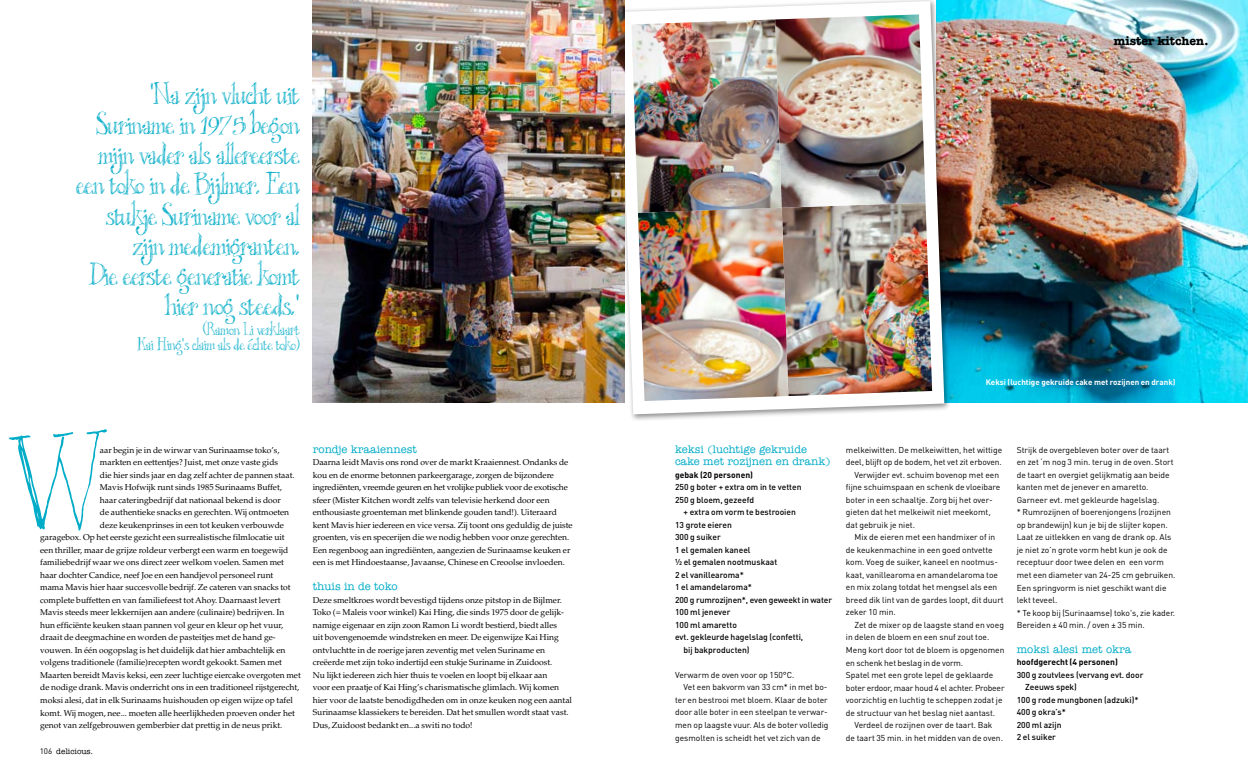
<style>
.page{position:relative;width:1248px;height:783px;background:#fff}
.page>*{position:absolute;margin:0;border:0;box-sizing:border-box;transform-origin:0 0}
.t1{font:110.4px "Blackout Serif Px";color:#00acc7}
.t2{font:26px/30px "Blackout Serif Px";letter-spacing:-.03em;color:#00acc7;text-align:right}
.t3{font:15px/15px "Blackout Serif Px";letter-spacing:-.03em;color:#00acc7;text-align:right}
.t4{font:700 12px "American Typewriter Std";color:#000}
.t5{font:500 11px/12.5px "American Typewriter Std";color:#00acc7}
.t6{font:8.5px/12.5px "Palatino LT Std";color:#000}
.t7{font:8.5px/12.5px "DINOT";color:#000}
.t8{font:500 8.5px/12.5px "DINOT";color:#000}
.t9{font:700 8.5px "DINOT";color:#000}
.t10{font:700 8px "DINOT";color:#fff}
.t11{font:500 8px "American Typewriter Std";color:#000}
.s1{font-family:"DINOT";font-weight:400}
</style>
<div class="page">
<img style="left:951px;top:0;width:296px;height:402px">
<div style="left:615px;top:0;width:336px;height:421px;background:#000;opacity:.45"></div>
<img style="left:619px;top:1px;width:325px;height:413px">
<img style="left:788px;top:203px;width:144px;height:193px">
<img style="left:638px;top:208px;width:150px;height:193px">
<img style="left:631px;top:19px;width:150px;height:194px">
<img style="left:775px;top:14px;width:150px;height:194px">
<img style="left:312px;top:0;width:312px;height:403px">
<h2 class="t2" style="left:76px;top:80px;width:226px">’Na zijn vlucht uit<br>Suriname in 1975 begon mijn vader als allereerste een toko in de Bijlmer. Een stukje Suriname voor al zijn medemigranten.<br>Die eerste generatie komt hier nog steeds.’</h2>
<h3 class="t3" style="left:137px;top:321px;width:164px">(Ramon Li verklaart<br>Kai Hing’s claim als de échte toko)</h3>
<h1 class="t1" style="left:18px;top:396px;width:94px">W</h1>
<p class="t6" style="left:100px;top:443px;width:181px">aar begin je in de wirwar van Surinaamse toko’s,</p>
<p class="t6" style="left:100px;top:456px;width:180px">markten en eettentjes? Juist, met onze vaste gids</p>
<p class="t6" style="left:100px;top:468px;width:196px">die hier sinds jaar en dag zelf achter de pannen staat.</p>
<p class="t6" style="left:100px;top:481px;width:183px">Mavis Hofwijk runt sinds 1985 Surinaams Buffet,</p>
<p class="t6" style="left:100px;top:493px;width:182px">haar cateringbedrijf dat nationaal bekend is door</p>
<p class="t6" style="left:100px;top:506px;width:191px">de authentieke snacks en gerechten. Wij ontmoeten</p>
<p class="t6" style="left:100px;top:518px;width:186px">deze keukenprinses in een tot keuken verbouwde</p>
<p class="t6" style="left:40px;top:531px;width:246px">garagebox. Op het eerste gezicht een surrealistische filmlocatie uit</p>
<p class="t6" style="left:40px;top:543px;width:250px">een thriller, maar de grijze roldeur verbergt een warm en toegewijd</p>
<p class="t6" style="left:40px;top:556px;width:245px">familiebedrijf waar we ons direct zeer welkom voelen. Samen met</p>
<p class="t6" style="left:40px;top:568px;width:235px">haar dochter Candice, neef Joe en een handjevol personeel runt</p>
<p class="t6" style="left:40px;top:581px;width:252px">mama Mavis hier haar succesvolle bedrijf. Ze cateren van snacks tot</p>
<p class="t6" style="left:40px;top:593px;width:242px">complete buffetten en van familiefeest tot Ahoy. Daarnaast levert</p>
<p class="t6" style="left:40px;top:606px;width:246px">Mavis steeds meer lekkernijen aan andere (culinaire) bedrijven. In</p>
<p class="t6" style="left:40px;top:618px;width:245px">hun efficiënte keuken staan pannen vol geur en kleur op het vuur,</p>
<p class="t6" style="left:40px;top:631px;width:237px">draait de deegmachine en worden de pasteitjes met de hand ge-</p>
<p class="t6" style="left:40px;top:643px;width:247px">vouwen. In één oogopslag is het duidelijk dat hier ambachtelijk en</p>
<p class="t6" style="left:40px;top:656px;width:243px">volgens traditionele (familie)recepten wordt gekookt. Samen met</p>
<p class="t6" style="left:40px;top:668px;width:262px">Maarten bereidt Mavis keksi, een zeer luchtige eiercake overgoten met</p>
<p class="t6" style="left:40px;top:681px;width:261px">de nodige drank. Mavis onderricht ons in een traditioneel rijstgerecht,</p>
<p class="t6" style="left:40px;top:693px;width:254px">moksi alesi, dat in elk Surinaams huishouden op eigen wijze op tafel</p>
<p class="t6" style="left:40px;top:706px;width:256px">komt. Wij mogen, nee... moeten alle heerlijkheden proeven onder het</p>
<p class="t6" style="left:40px;top:718px;width:244px">genot van zelfgebrouwen gemberbier dat prettig in de neus prikt.</p>
<p class="t11" style="left:40px;top:746px;width:55px"><span class="s1">106</span> delicious.</p>
<p class="t5" style="left:313px;top:443px;width:105px">rondje kraaiennest</p>
<p class="t6" style="left:313px;top:456px;width:261px">Daarna leidt Mavis ons rond over de markt Kraaiennest. Ondanks de kou en de enorme betonnen parkeergarage, zorgen de bijzondere ingrediënten, vreemde geuren en het vrolijke publiek voor de exotische sfeer (Mister Kitchen wordt zelfs van televisie herkend door een enthousiaste groenteman met blinkende gouden tand!). Uiteraard kent Mavis hier iedereen en vice versa. Zij toont ons geduldig de juiste groenten, vis en specerijen die we nodig hebben voor onze gerechten.<br>Een regenboog aan ingrediënten, aangezien de Surinaamse keuken er een is met Hindoestaanse, Javaanse, Chinese en Creoolse invloeden.</p>
<p class="t5" style="left:313px;top:580px;width:86px">thuis in de toko</p>
<p class="t6" style="left:313px;top:593px;width:261px">Deze smeltkroes wordt bevestigd tijdens onze pitstop in de Bijlmer.<br>Toko (= Maleis voor winkel) Kai Hing, die sinds 1975 door de gelijk&shy;namige eigenaar en zijn zoon Ramon Li wordt bestierd, biedt alles<br>uit bovengenoemde windstreken en meer. De eigenwijze Kai Hing ontvluchtte in de roerige jaren zeventig met velen Suriname en creëerde met zijn toko indertijd een stukje Suriname in Zuidoost.<br>Nu lijkt iedereen zich hier thuis te voelen en loopt bij elkaar aan<br>voor een praatje of Kai Hing’s charismatische glimlach. Wij komen hier voor de laatste benodigdheden om in onze keuken nog een aantal Surinaamse klassiekers te bereiden. Dat het smullen wordt staat vast.<br>Dus, Zuidoost bedankt en...a switi no todo!</p>
<h3 class="t4" style="left:1113px;top:34px;width:96px">mister kitchen.</h3>
<p class="t10" style="left:985px;top:376px;width:191px">Keksi (luchtige gekruide cake met rozijnen en drank)</p>
<p class="t5" style="left:675px;top:443px;width:157px">keksi (luchtige gekruide cake met rozijnen en drank)</p>
<p class="t9" style="left:675px;top:469px;width:79px">gebak (20 personen)</p>
<p class="t8" style="left:675px;top:480px;width:128px">250 g boter + extra om in te vetten<br>250 g bloem, gezeefd</p>
<p class="t8" style="left:683px;top:505px;width:114px">+ extra om vorm te bestrooien</p>
<p class="t8" style="left:675px;top:518px;width:58px">13 grote eieren</p>
<p class="t8" style="left:675px;top:530px;width:47px">300 g suiker</p>
<p class="t8" style="left:675px;top:543px;width:77px">1 el gemalen kaneel</p>
<p class="t8" style="left:675px;top:555px;width:104px">½ el gemalen nootmuskaat</p>
<p class="t8" style="left:675px;top:568px;width:70px">2 el vanillearoma*</p>
<p class="t8" style="left:675px;top:580px;width:78px">1 el amandelaroma*</p>
<p class="t8" style="left:675px;top:593px;width:158px">200 g rumrozijnen*, even geweekt in water</p>
<p class="t8" style="left:675px;top:605px;width:57px">100 ml jenever</p>
<p class="t8" style="left:675px;top:618px;width:63px">100 ml amaretto</p>
<p class="t8" style="left:675px;top:630px;width:130px">evt. gekleurde hagelslag (confetti,</p>
<p class="t8" style="left:683px;top:643px;width:68px">bij bakproducten)</p>
<p class="t7" style="left:675px;top:668px;width:121px">Verwarm de oven voor op 150°C.</p>
<p class="t7" style="left:683px;top:680px;width:145px">Vet een bakvorm van 33 cm* in met bo-</p>
<p class="t7" style="left:675px;top:693px;width:154px">ter en bestrooi met bloem. Klaar de boter</p>
<p class="t7" style="left:675px;top:705px;width:154px">door alle boter in een steelpan te verwar-</p>
<p class="t7" style="left:675px;top:718px;width:155px">men op laagste vuur. Als de boter volledig</p>
<p class="t7" style="left:675px;top:730px;width:147px">gesmolten is scheidt het vet zich van de</p>
<p class="t7" style="left:845px;top:443px;width:158px">melkeiwitten. De melkeiwitten, het wittige</p>
<p class="t7" style="left:845px;top:455px;width:157px">deel, blijft op de bodem, het vet zit erboven.</p>
<p class="t7" style="left:854px;top:468px;width:146px">Verwijder evt. schuim bovenop met een</p>
<p class="t7" style="left:845px;top:480px;width:156px">fijne schuimspaan en schenk de vloeibare</p>
<p class="t7" style="left:845px;top:493px;width:148px">boter in een schaaltje. Zorg bij het over-</p>
<p class="t7" style="left:845px;top:505px;width:146px">gieten dat het melkeiwit niet meekomt,</p>
<p class="t7" style="left:845px;top:518px;width:71px">dat gebruik je niet.</p>
<p class="t7" style="left:854px;top:530px;width:142px">Mix de eieren met een handmixer of in</p>
<p class="t7" style="left:845px;top:543px;width:148px">de keukenmachine in een goed ontvette</p>
<p class="t7" style="left:845px;top:555px;width:154px">kom. Voeg de suiker, kaneel en nootmus-</p>
<p class="t7" style="left:845px;top:568px;width:154px">kaat, vanillearoma en amandelaroma toe</p>
<p class="t7" style="left:845px;top:580px;width:153px">en mix zolang totdat het mengsel als een</p>
<p class="t7" style="left:845px;top:593px;width:159px">breed dik lint van de gardes loopt, dit duurt</p>
<p class="t7" style="left:845px;top:605px;width:51px">zeker 10 min.</p>
<p class="t7" style="left:854px;top:618px;width:151px">Zet de mixer op de laagste stand en voeg</p>
<p class="t7" style="left:845px;top:630px;width:145px">in delen de bloem en een snuf zout toe.</p>
<p class="t7" style="left:845px;top:643px;width:160px">Meng kort door tot de bloem is opgenomen</p>
<p class="t7" style="left:845px;top:655px;width:119px">en schenk het beslag in de vorm.</p>
<p class="t7" style="left:845px;top:668px;width:149px">Spatel met een grote lepel de geklaarde</p>
<p class="t7" style="left:845px;top:680px;width:160px">boter erdoor, maar houd 4 el achter. Probeer</p>
<p class="t7" style="left:845px;top:693px;width:158px">voorzichtig en luchtig te scheppen zodat je</p>
<p class="t7" style="left:845px;top:705px;width:151px">de structuur van het beslag niet aantast.</p>
<p class="t7" style="left:854px;top:718px;width:140px">Verdeel de rozijnen over de taart. Bak</p>
<p class="t7" style="left:845px;top:730px;width:159px">de taart 35 min. in het midden van de oven.</p>
<p class="t7" style="left:1016px;top:443px;width:160px">Strijk de overgebleven boter over de taart en zet ‘m nog 3 min. terug in de oven. Stort de taart en overgiet gelijkmatig aan beide kanten met de jenever en amaretto.<br>Garneer evt. met gekleurde hagelslag.<br>* Rumrozijnen of boerenjongens (rozijnen op brandewijn) kun je bij de slijter kopen.<br>Laat ze uitlekken en vang de drank op. Als je niet zo’n grote vorm hebt kun je ook de receptuur door twee delen en een vorm met een diameter van 24-25 cm gebruiken.<br>Een springvorm is niet geschikt want die lekt teveel.<br>* Te koop bij (Surinaamse) toko's, zie kader.<br>Bereiden ± 40 min. / oven ± 35 min.</p>
<p class="t5" style="left:1016px;top:643px;width:116px">moksi alesi met okra</p>
<p class="t9" style="left:1016px;top:656px;width:103px">hoofdgerecht (4 personen)</p>
<p class="t8" style="left:1016px;top:668px;width:128px">300 g zoutvlees (vervang evt. door</p>
<p class="t8" style="left:1025px;top:680px;width:53px">Zeeuws spek)</p>
<p class="t8" style="left:1016px;top:693px;width:123px">100 g rode mungbonen (adzuki)*</p>
<p class="t8" style="left:1016px;top:705px;width:51px">400 g okra’s*</p>
<p class="t8" style="left:1016px;top:718px;width:46px">200 ml azijn</p>
<p class="t8" style="left:1016px;top:730px;width:41px">2 el suiker</p>
</div>
